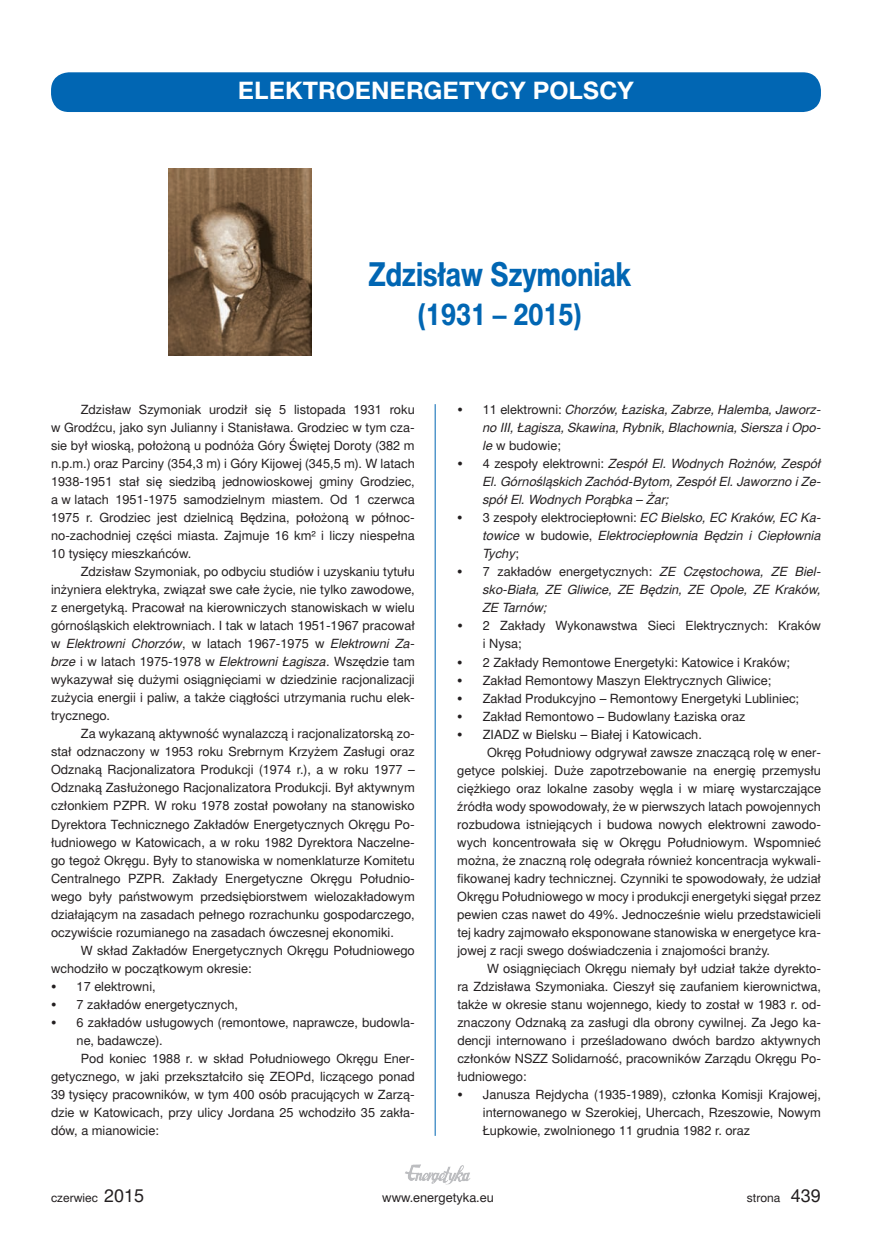
<style>
.page{position:relative;width:872px;height:1255px;background:#fff}
.page>*{position:absolute;margin:0;border:0;box-sizing:border-box;transform-origin:0 0}
.t1{font:700 33px "Switzer Cnd EFN";color:#0166b3}
.t2{font:700 30px "Switzer Cnd EFN";color:#0166b3}
.t3{font:700 24px "Switzer EFN";color:#fff}
.t4{font:12.75px/18px "Switzer EFN";color:#231f20;text-align:justify}
.t5{font:italic 12.75px/18px "Switzer EFN";color:#231f20;text-align:justify}
.t6{font:12px "Switzer EFN";color:#231f20}
.s1{font-style:italic}
.s2{font-style:normal}
.s3{font-size:18px}
</style>
<div class="page">
<img style="left:405px;top:1164px;width:66px;height:21px">
<div style="left:51px;top:72px;width:770px;height:40px;background:#0166b3;border-radius:18px"></div>
<hr style="left:435px;top:404px;width:1px;height:731px;background:#0166b3">
<img style="left:168px;top:169px;width:144px;height:187px">
<h3 class="t3" style="left:238px;top:75px;width:398px">ELEKTROENERGETYCY POLSCY</h3>
<h1 class="t1" style="left:368px;top:254px;width:264px">Zdzisław Szymoniak</h1>
<h2 class="t2" style="left:418px;top:296px;width:165px">(1931 – 2015)</h2>
<p class="t4" style="left:51px;top:401px;width:365px;text-indent:30px">Zdzisław Szymoniak urodził się 5 listopada 1931 roku w Grodźcu, jako syn Julianny i Stanisława. Grodziec w tym cza&shy;sie był wioską, położoną u podnóża Góry Świętej Doroty (382 m n.p.m.) oraz Parciny (354,3 m) i Góry Kijowej (345,5 m). W latach 1938-1951 stał się siedzibą jednowioskowej gminy Grodziec, a w latach 1951-1975 samodzielnym miastem. Od 1 czerwca 1975 r. Grodziec jest dzielnicą Będzina, położoną w północ&shy;no-zachodniej części miasta. Zajmuje 16 km² i liczy niespełna 10 tysięcy mieszkańców.</p>
<p class="t4" style="left:51px;top:563px;width:365px;text-indent:30px">Zdzisław Szymoniak, po odbyciu studiów i uzyskaniu tytułu inżyniera elektryka, związał swe całe życie, nie tylko zawodowe, z energetyką. Pracował na kierowniczych stanowiskach w wielu górnośląskich elektrowniach. I tak w latach 1951-1967 pracował w <span class="s1">Elektrowni Chorzów</span>, w latach 1967-1975 w <span class="s1">Elektrowni Za&shy;brze</span> i w latach 1975-1978 w <span class="s1">Elektrowni Łagisza</span>. Wszędzie tam wykazywał się dużymi osiągnięciami w dziedzinie racjonalizacji zużycia energii i paliw, a także ciągłości utrzymania ruchu elek&shy;trycznego.</p>
<p class="t4" style="left:51px;top:725px;width:365px;text-indent:30px">Za wykazaną aktywność wynalazczą i racjonalizatorską zo&shy;stał odznaczony w 1953 roku Srebrnym Krzyżem Zasługi oraz Odznaką Racjonalizatora Produkcji (1974 r.), a w roku 1977 – Odznaką Zasłużonego Racjonalizatora Produkcji. Był aktywnym członkiem PZPR. W roku 1978 został powołany na stanowisko Dyrektora Technicznego Zakładów Energetycznych Okręgu Po&shy;łudniowego w Katowicach, a w roku 1982 Dyrektora Naczelne&shy;go tegoż Okręgu. Były to stanowiska w nomenklaturze Komitetu Centralnego PZPR. Zakłady Energetyczne Okręgu Południo&shy;wego były państwowym przedsiębiorstwem wielozakładowym działającym na zasadach pełnego rozrachunku gospodarczego, oczywiście rozumianego na zasadach ówczesnej ekonomiki.</p>
<p class="t4" style="left:51px;top:941px;width:365px;text-indent:30px">W skład Zakładów Energetycznych Okręgu Południowego wchodziło w początkowym okresie:</p>
<p class="t4" style="left:51px;top:977px;width:106px">• 17 elektrowni,</p>
<p class="t4" style="left:51px;top:995px;width:188px">• 7 zakładów energetycznych,</p>
<p class="t4" style="left:51px;top:1013px;width:365px">• 6 zakładów usługowych (remontowe, naprawcze, budowla-</p>
<p class="t4" style="left:77px;top:1031px;width:88px">ne, badawcze).</p>
<p class="t4" style="left:81px;top:1049px;width:335px">Pod koniec 1988 r. w skład Południowego Okręgu Ener-</p>
<p class="t4" style="left:51px;top:1067px;width:365px">getycznego, w jaki przekształciło się ZEOPd, liczącego ponad</p>
<p class="t4" style="left:51px;top:1085px;width:365px">39 tysięcy pracowników, w tym 400 osób pracujących w Zarzą-</p>
<p class="t4" style="left:51px;top:1103px;width:365px">dzie w Katowicach, przy ulicy Jordana 25 wchodziło 35 zakła-</p>
<p class="t4" style="left:51px;top:1121px;width:109px">dów, a mianowicie:</p>
<p class="t5" style="left:483px;top:401px;width:340px;text-indent:-26px"><span class="s2">• 11 elektrowni:</span> Chorzów, Łaziska, Zabrze, Halemba, Jaworz&shy;no III, Łagisza, Skawina, Rybnik, Blachownia, Siersza i Opo&shy;le <span class="s2">w budowie;</span></p>
<p class="t5" style="left:483px;top:455px;width:340px;text-indent:-26px"><span class="s2">• 4 zespoły elektrowni:</span> Zespół El. Wodnych Rożnów, Zespół El. Górnośląskich Zachód-Bytom, Zespół El. Jaworzno i Ze&shy;spół El. Wodnych Porąbka – Żar;</p>
<p class="t5" style="left:483px;top:509px;width:340px;text-indent:-26px"><span class="s2">• 3 zespoły elektrociepłowni:</span> EC Bielsko, EC Kraków, EC Ka&shy;towice <span class="s2">w budowie,</span> Elektrociepłownia Będzin i Ciepłownia Tychy<span class="s2">;</span></p>
<p class="t5" style="left:483px;top:563px;width:340px;text-indent:-26px"><span class="s2">• 7 zakładów energetycznych:</span> ZE Częstochowa, ZE Biel&shy;sko-Biała, ZE Gliwice, ZE Będzin, ZE Opole, ZE Kraków, ZE Tarnów;</p>
<p class="t4" style="left:483px;top:617px;width:340px;text-indent:-26px">• 2 Zakłady Wykonawstwa Sieci Elektrycznych: Kraków i Nysa;</p>
<p class="t4" style="left:457px;top:653px;width:334px">• 2 Zakłady Remontowe Energetyki: Katowice i Kraków;</p>
<p class="t4" style="left:457px;top:671px;width:315px">• Zakład Remontowy Maszyn Elektrycznych Gliwice;</p>
<p class="t4" style="left:457px;top:689px;width:343px">• Zakład Produkcyjno – Remontowy Energetyki Lubliniec;</p>
<p class="t4" style="left:457px;top:707px;width:289px">• Zakład Remontowo – Budowlany Łaziska oraz</p>
<p class="t4" style="left:457px;top:725px;width:246px">• ZIADZ w Bielsku – Białej i Katowicach.</p>
<p class="t4" style="left:487px;top:743px;width:335px">Okręg Południowy odgrywał zawsze znaczącą rolę w ener-</p>
<p class="t4" style="left:457px;top:761px;width:365px">getyce polskiej. Duże zapotrzebowanie na energię przemysłu</p>
<p class="t4" style="left:457px;top:779px;width:365px">ciężkiego oraz lokalne zasoby węgla i w miarę wystarczające</p>
<p class="t4" style="left:457px;top:797px;width:365px">źródła wody spowodowały, że w pierwszych latach powojennych</p>
<p class="t4" style="left:457px;top:815px;width:365px">rozbudowa istniejących i budowa nowych elektrowni zawodo-</p>
<p class="t4" style="left:457px;top:833px;width:365px">wych koncentrowała się w Okręgu Południowym. Wspomnieć</p>
<p class="t4" style="left:457px;top:851px;width:365px">można, że znaczną rolę odegrała również koncentracja wykwali-</p>
<p class="t4" style="left:457px;top:869px;width:365px">fikowanej kadry technicznej. Czynniki te spowodowały, że udział</p>
<p class="t4" style="left:457px;top:887px;width:365px">Okręgu Południowego w mocy i produkcji energetyki sięgał przez</p>
<p class="t4" style="left:457px;top:905px;width:365px">pewien czas nawet do 49%. Jednocześnie wielu przedstawicieli</p>
<p class="t4" style="left:457px;top:923px;width:365px">tej kadry zajmowało eksponowane stanowiska w energetyce kra-</p>
<p class="t4" style="left:457px;top:941px;width:314px">jowej z racji swego doświadczenia i znajomości branży.</p>
<p class="t4" style="left:487px;top:959px;width:335px">W osiągnięciach Okręgu niemały był udział także dyrekto-</p>
<p class="t4" style="left:457px;top:977px;width:365px">ra Zdzisława Szymoniaka. Cieszył się zaufaniem kierownictwa,</p>
<p class="t4" style="left:457px;top:995px;width:365px">także w okresie stanu wojennego, kiedy to został w 1983 r. od-</p>
<p class="t4" style="left:457px;top:1013px;width:365px">znaczony Odznaką za zasługi dla obrony cywilnej. Za Jego ka-</p>
<p class="t4" style="left:457px;top:1031px;width:365px">dencji internowano i prześladowano dwóch bardzo aktywnych</p>
<p class="t4" style="left:457px;top:1049px;width:365px">członków NSZZ Solidarność, pracowników Zarządu Okręgu Po-</p>
<p class="t4" style="left:457px;top:1067px;width:71px">łudniowego:</p>
<p class="t4" style="left:483px;top:1085px;width:340px;text-indent:-26px">• Janusza Rejdycha (1935-1989), członka Komisji Krajowej, internowanego w Szerokiej, Uhercach, Rzeszowie, Nowym Łupkowie, zwolnionego 11 grudnia 1982 r. oraz</p>
<p class="t6" style="left:51px;top:1190px;width:95px">czerwiec <span class="s3">2015</span></p>
<p class="t6" style="left:747px;top:1190px;width:76px">strona <span class="s3">439</span></p>
<p class="t4" style="left:382px;top:1188px;width:113px">www.energetyka.eu</p>
</div>
